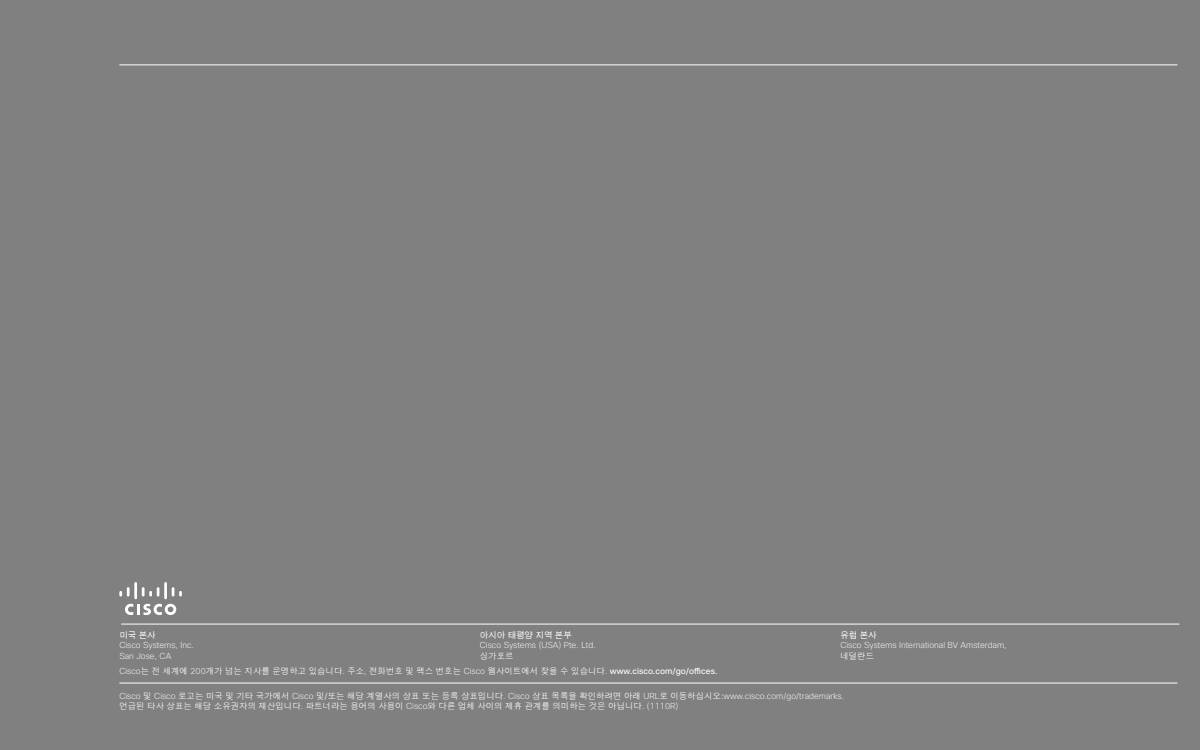
<style>
.page{position:relative;width:1200px;height:750px;background:#808080}
.page>*{position:absolute;margin:0;border:0;box-sizing:border-box;transform-origin:0 0}
.t1{font:8.44px/10.4px "Cisco Sans KOR Light";color:#fff}
.t2{font:200 8.44px/10.4px "Cisco Sans";color:#fff}
.t3{font:8.44px "Cisco Sans KOR";color:#fff}
.s1{font-family:"Cisco Sans";font-weight:200}
.s2{font-family:"Cisco Sans"}
</style>
<div class="page">
<hr style="left:121px;top:624px;width:1058px;height:1px;background:#fff">
<hr style="left:119px;top:65px;width:1059px;height:1px;background:#fff">
<hr style="left:119px;top:683px;width:1059px;height:1px;background:#fff">
<svg style="left:125px;top:604px;width:51px;height:11px"></svg>
<svg style="left:119px;top:587px;width:11px;height:10px"></svg>
<hr style="left:134px;top:582px;width:3px;height:17px;background:#fff">
<svg style="left:142px;top:587px;width:17px;height:10px"></svg>
<hr style="left:164px;top:582px;width:3px;height:17px;background:#fff">
<svg style="left:172px;top:587px;width:10px;height:10px"></svg>
<p class="t3" style="left:119px;top:629px;width:38px">미국 본사</p>
<p class="t2" style="left:119px;top:640px;width:76px">Cisco Systems, Inc.<br>San Jose, CA</p>
<p class="t3" style="left:480px;top:629px;width:94px">아시아 태평양 지역 본부</p>
<p class="t2" style="left:480px;top:640px;width:117px">Cisco Systems (USA) Pte. Ltd.</p>
<p class="t1" style="left:480px;top:651px;width:35px">싱가포르</p>
<p class="t3" style="left:840px;top:629px;width:38px">유럽 본사</p>
<p class="t2" style="left:840px;top:640px;width:168px">Cisco Systems International BV Amsterdam,</p>
<p class="t1" style="left:840px;top:651px;width:35px">네덜란드</p>
<p class="t1" style="left:119px;top:666px;width:600px"><span class="s1">Cisco</span>는 전 세계에 <span class="s1">200</span>개가 넘는 지사를 운영하고 있습니다<span class="s1">.</span> 주소<span class="s1">,</span> 전화번호 및 팩스 번호는 <span class="s1">Cisco</span> 웹사이트에서 찾을 수 있습니다<span class="s1">.</span> <span class="s2">www.cisco.com/go/offices.</span></p>
<p class="t1" style="left:119px;top:690px;width:726px"><span class="s1">Cisco</span> 및 <span class="s1">Cisco</span> 로고는 미국 및 기타 국가에서 <span class="s1">Cisco</span> 및/또는 해당 계열사의 상표 또는 등록 상표입니다<span class="s1">. Cisco</span> 상표 목록을 확인하려면 아래 <span class="s1">URL</span>로 이동하십시오:<span class="s1">www.cisco.com/go/trademarks. </span>언급된 타사 상표는 해당 소유권자의 재산입니다<span class="s1">.</span> 파트너라는 용어의 사용이 <span class="s1">Cisco</span>와 다른 업체 사이의 제휴 관계를 의미하는 것은 아닙니다<span class="s1">. (1110R)</span></p>
</div>
